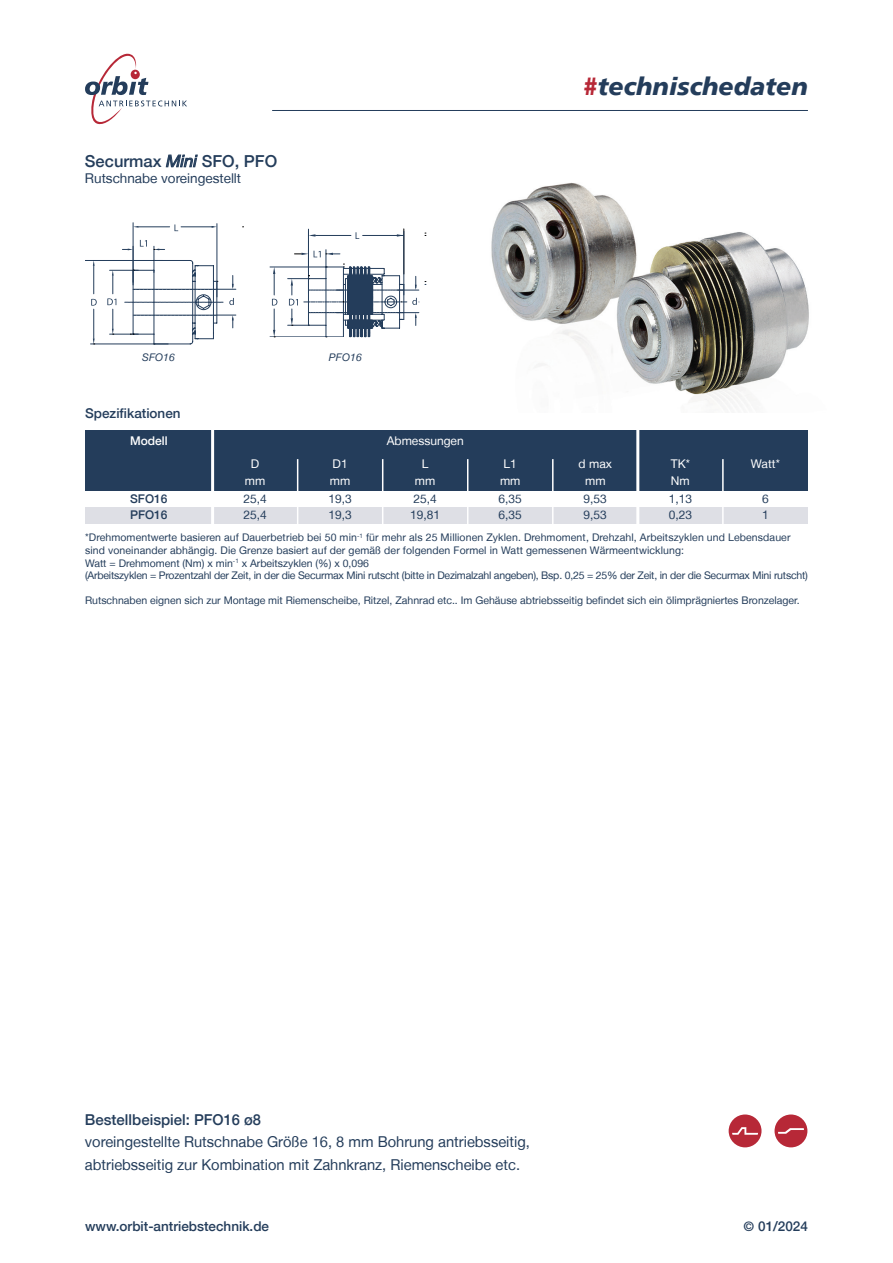
<style>
.page{position:relative;width:893px;height:1263px;background:#fff}
.page>*{position:absolute;margin:0;border:0;box-sizing:border-box;transform-origin:0 0}
.t1{font:italic 900 24.75px "Frutiger LT";color:#243d5b}
.t2{font:500 16.5px "Helvetica Neue LT";color:#243d5b}
.t3{font:15px/22.5px "Helvetica Neue LT";color:#243d5b}
.t4{font:500 15px "Helvetica Neue LT";color:#243d5b}
.t5{font:500 13.5px "Helvetica Neue LT";color:#243d5b}
.t6{font:13.5px "Helvetica Neue LT";color:#243d5b}
.t7{font:12px/16.2px "Helvetica Neue LT";color:#243d5b}
.t8{font:12px/17.1px "Helvetica Neue LT";color:#fff;text-align:center}
.t9{font:500 12px/16.2px "Helvetica Neue LT";color:#243d5b}
.t10{font:500 12px "Helvetica Neue LT";color:#fff}
.t11{font:10.5px/12.6px "Helvetica Neue LT";color:#243d5b}
.t12{font:italic 10.5px "Helvetica Neue LT";letter-spacing:.01em;color:#243d5b}
.s1{font-weight:400;font-style:italic}
.s2{color:#b72837}
.s3{font-family:"Frutiger LT Pro";font-weight:400}
</style>
<div class="page">
<div style="left:85px;top:430px;width:723px;height:61px;background:#243d5b"></div>
<img style="left:491px;top:182px;width:318px;height:227px">
<svg style="left:166px;top:154px;width:32px;height:14px"></svg>
<svg style="left:85px;top:53px;width:102px;height:72px"></svg>
<hr style="left:272px;top:110px;width:536px;height:1px;background:#243d5b">
<svg style="left:774px;top:1114px;width:34px;height:34px"></svg>
<svg style="left:774px;top:1114px;width:33px;height:33px"></svg>
<svg style="left:728px;top:1114px;width:34px;height:34px"></svg>
<svg style="left:729px;top:1114px;width:32px;height:33px"></svg>
<div style="left:85px;top:507px;width:723px;height:16px;background:#dedfe5"></div>
<hr style="left:211px;top:426px;width:3px;height:108px;background:#fff">
<hr style="left:636px;top:429px;width:3px;height:105px;background:#fff">
<hr style="left:297px;top:459px;width:1px;height:75px;background:#fff">
<hr style="left:382px;top:459px;width:1px;height:75px;background:#fff">
<hr style="left:467px;top:459px;width:1px;height:75px;background:#fff">
<hr style="left:552px;top:459px;width:2px;height:75px;background:#fff">
<hr style="left:722px;top:459px;width:2px;height:75px;background:#fff">
<hr style="left:85px;top:260px;width:78px;height:1px;background:#243d5b">
<hr style="left:91px;top:344px;width:77px;height:1px;background:#243d5b">
<hr style="left:93px;top:309px;width:1px;height:30px;background:#243d5b">
<hr style="left:133px;top:223px;width:1px;height:62px;background:#243d5b">
<hr style="left:217px;top:224px;width:1px;height:73px;background:#243d5b">
<hr style="left:138px;top:227px;width:32px;height:1px;background:#243d5b">
<hr style="left:181px;top:227px;width:32px;height:1px;background:#243d5b">
<svg style="left:91px;top:261px;width:6px;height:45px"></svg>
<svg style="left:174px;top:224px;width:4px;height:7px"></svg>
<svg style="left:107px;top:240px;width:130px;height:105px"></svg>
<svg style="left:269px;top:228px;width:158px;height:110px"></svg>
<h2 class="t2" style="left:85px;top:151px;width:194px">Securmax <span class="s1">Mini</span> SFO, PFO</h2>
<p class="t6" style="left:85px;top:170px;width:158px">Rutschnabe voreingestellt</p>
<p class="t12" style="left:142px;top:351px;width:34px">SFO16</p>
<p class="t12" style="left:329px;top:351px;width:34px">PFO16</p>
<p class="t5" style="left:85px;top:405px;width:97px">Spezifikationen</p>
<p class="t10" style="left:130px;top:433px;width:39px">Modell</p>
<p class="t8" style="left:387px;top:432px;width:78px">Abmessungen</p>
<h1 class="t1" style="left:582px;top:71px;width:227px"><span class="s2">#</span>technischedaten</h1>
<p class="t9" style="left:130px;top:491px;width:39px">SFO16<br>PFO16</p>
<p class="t8" style="left:333px;top:455px;width:17px">D1</p>
<p class="t8" style="left:751px;top:455px;width:30px">Watt*</p>
<p class="t8" style="left:330px;top:472px;width:22px">mm</p>
<p class="t8" style="left:245px;top:455px;width:22px">D mm</p>
<p class="t8" style="left:422px;top:455px;width:8px">L</p>
<p class="t8" style="left:579px;top:455px;width:35px">d max</p>
<p class="t8" style="left:415px;top:472px;width:22px">mm</p>
<p class="t7" style="left:584px;top:491px;width:25px">9,53<br>9,53</p>
<p class="t8" style="left:500px;top:455px;width:22px;text-align:left">L1 mm</p>
<p class="t7" style="left:499px;top:491px;width:25px">6,35<br>6,35</p>
<p class="t8" style="left:671px;top:455px;width:21px">TK*</p>
<p class="t7" style="left:669px;top:491px;width:25px">1,13<br>0,23</p>
<p class="t8" style="left:671px;top:472px;width:20px">Nm</p>
<p class="t8" style="left:585px;top:472px;width:22px">mm</p>
<p class="t7" style="left:243px;top:491px;width:25px">25,4<br>25,4</p>
<p class="t7" style="left:328px;top:491px;width:25px">19,3<br>19,3</p>
<p class="t7" style="left:410px;top:491px;width:32px">25,4<br>19,81</p>
<p class="t7" style="left:762px;top:491px;width:8px">6<br>1</p>
<p class="t11" style="left:85px;top:531px;width:724px">*Drehmomentwerte basieren auf Dauerbetrieb bei 50 min<sup>-1</sup> für mehr als 25 Millionen Zyklen. Drehmoment, Drehzahl, Arbeitszyklen und Lebensdauer sind voneinander abhängig. Die Grenze basiert auf der gemäß der folgenden Formel in Watt gemessenen Wärmeentwicklung:<br>Watt = Drehmoment (Nm) x min<sup>-1</sup> x Arbeitszyklen (%) x 0,096<br>(Arbeitszyklen = Prozentzahl der Zeit, in der die Securmax Mini rutscht (bitte in Dezimalzahl angeben), Bsp. 0,25 = 25% der Zeit, in der die Securmax Mini rutscht)</p>
<p class="t11" style="left:85px;top:594px;width:716px">Rutschnaben eignen sich zur Montage mit Riemenscheibe, Ritzel, Zahnrad etc.. Im Gehäuse abtriebsseitig befindet sich ein ölimprägniertes Bronzelager.</p>
<h3 class="t4" style="left:85px;top:1110px;width:178px">Bestellbeispiel: PFO16 ø8</h3>
<h3 class="t3" style="left:85px;top:1130px;width:446px">voreingestellte Rutschnabe Größe 16, 8 mm Bohrung antriebsseitig, abtriebsseitig zur Kombination mit Zahnkranz, Riemenscheibe etc.</h3>
<p class="t5" style="left:85px;top:1218px;width:186px">www.orbit-antriebstechnik.de</p>
<p class="t5" style="left:744px;top:1218px;width:66px"><span class="s3">©</span> 01/2024</p>
</div>
